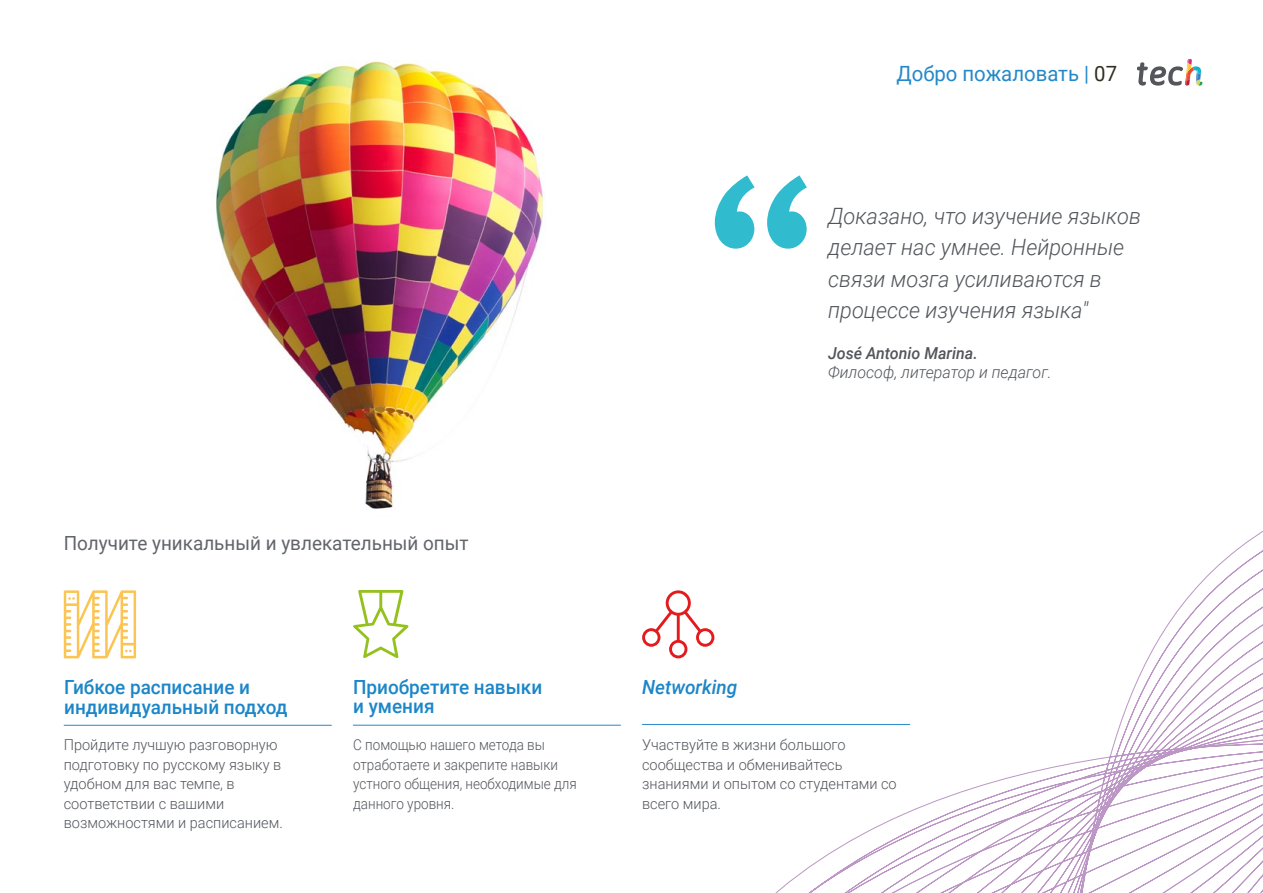
<style>
.page{position:relative;width:1263px;height:893px;background:#fff}
.page>*{position:absolute;margin:0;border:0;box-sizing:border-box;transform-origin:0 0}
.t1{font:italic 300 22.5px/31.5px "Roboto";color:#52555b}
.t2{font:21px "Roboto";color:#2488c9}
.t3{font:500 19.5px/19.5px "Roboto";color:#1c86c8}
.t4{font:19.5px "Roboto";color:#61646a}
.t5{font:italic 500 19.5px "Roboto";color:#1c86c8}
.t6{font:italic 300 16.5px "Roboto";color:#52555b}
.t7{font:italic 500 16.5px "Roboto";color:#52555b}
.t8{font:300 15px/19.5px "Roboto";color:#52555b}
.t9{font:300 15px/19.5px "Roboto";color:#52555b;scale:.9 1}
.s1{color:#312e20}
</style>
<div class="page">
<svg style="left:1137px;top:59px;width:65px;height:27px"></svg>
<svg style="left:755px;top:530px;width:508px;height:363px"></svg>
<svg style="left:715px;top:175px;width:92px;height:74px"></svg>
<img style="left:216px;top:61px;width:328px;height:448px">
<hr style="left:64px;top:725px;width:268px;height:1px;background:#2488c9">
<hr style="left:353px;top:725px;width:268px;height:1px;background:#2488c9">
<hr style="left:642px;top:724px;width:268px;height:1px;background:#2488c9">
<svg style="left:642px;top:590px;width:72px;height:68px"></svg>
<svg style="left:353px;top:590px;width:55px;height:68px"></svg>
<svg style="left:64px;top:590px;width:72px;height:68px"></svg>
<h2 class="t2" style="left:896px;top:59px;width:222px">Добро пожаловать | <span class="s1">07</span></h2>
<h3 class="t4" style="left:64px;top:529px;width:406px">Получите уникальный и увлекательный опыт</h3>
<h3 class="t3" style="left:353px;top:676px;width:191px">Приобретите навыки и умения</h3>
<h3 class="t3" style="left:64px;top:677px;width:225px">Гибкое расписание и индивидуальный подход</h3>
<h3 class="t5" style="left:642px;top:673px;width:97px">Networking</h3>
<h1 class="t1" style="left:828px;top:199px;width:314px">Доказано, что изучение языков делает нас умнее. Нейронные связи мозга усиливаются в процессе изучения языка"</h1>
<p class="t7" style="left:828px;top:342px;width:151px">José Antonio Marina.</p>
<p class="t6" style="left:828px;top:361px;width:225px">Философ, литератор и педагог.</p>
<p class="t8" style="left:64px;top:734px;width:221px">Пройдите лучшую разговорную подготовку по русскому языку в удобном для вас темпе, в соответствии с вашими возможностями и расписанием.</p>
<p class="t9" style="left:353px;top:735px;width:250px">С помощью нашего метода вы отработаете и закрепите навыки устного общения, необходимые для данного уровня.</p>
<p class="t8" style="left:642px;top:734px;width:256px">Участвуйте в жизни большого сообщества и обменивайтесь знаниями и опытом со студентами со всего мира.</p>
</div>
